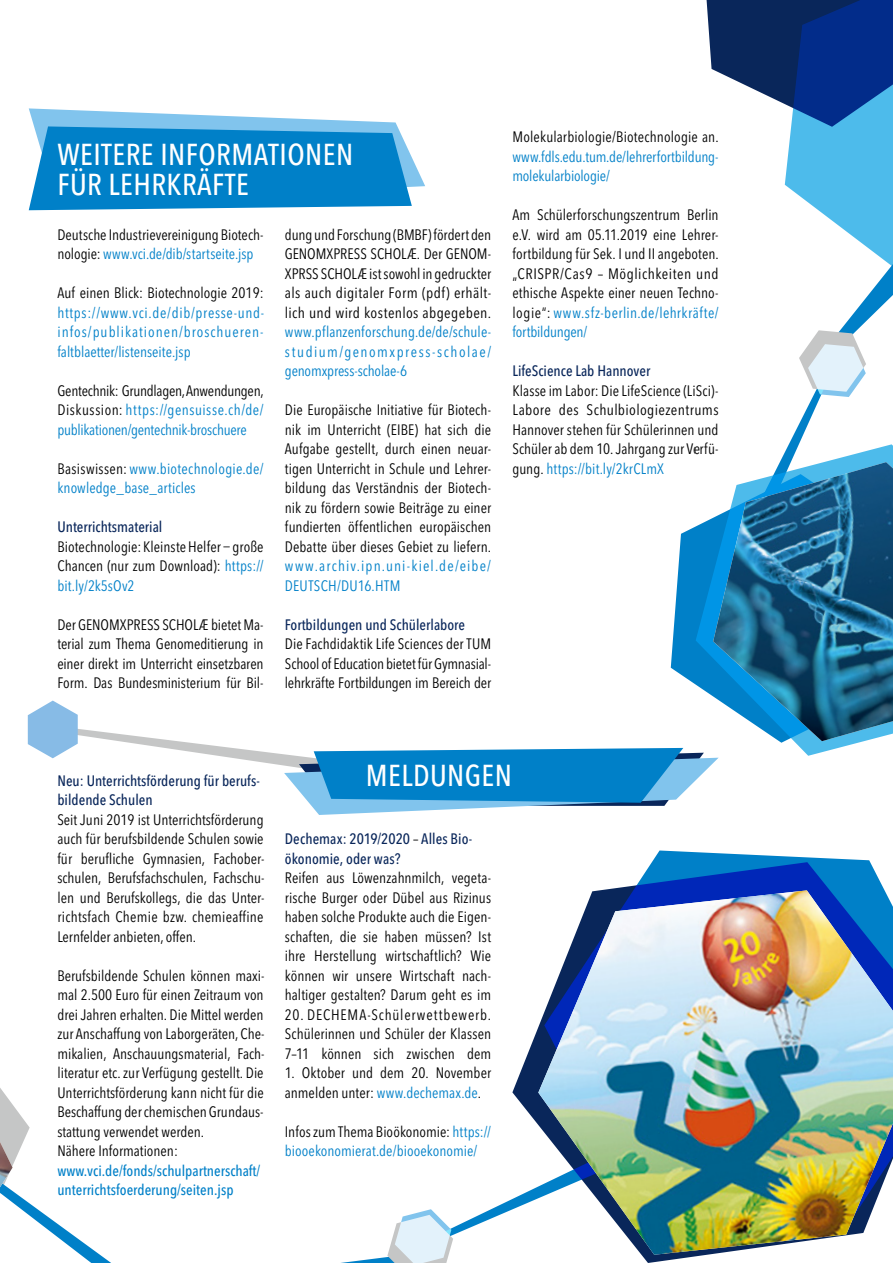
<style>
.page{position:relative;width:893px;height:1263px;background:#fff}
.page>*{position:absolute;margin:0;border:0;box-sizing:border-box;transform-origin:0 0}
.t1{font:500 condensed 30px/30px "Avenir Next LT";letter-spacing:.015em;color:#fff}
.t2{font:condensed 15px/19.5px "Avenir Next LT";color:#000;text-align:justify}
.t3{font:condensed 15px/19.5px "Avenir Next LT";color:#0080c8;text-align:justify}
.t4{font:500 condensed 15px/19.5px "Avenir Next LT";color:#09265a}
.t5{font:500 condensed 15px/19.5px "Avenir Next LT";color:#0080c8}
.t6{font:condensed 15px/19.5px "Avenir Next LT";letter-spacing:.07em;color:#0080c8}
.s1{color:#0080c8}
.s2{color:#000}
.s3{font-weight:500;color:#09265a}
.s4{font-family:"Minion Pro";font-stretch:normal}
.s5{font-weight:400;color:#000}
</style>
<div class="page">
<svg style="left:706px;top:0;width:187px;height:444px"></svg>
<svg style="left:341px;top:1199px;width:171px;height:64px"></svg>
<svg style="left:652px;top:850px;width:218px;height:12px;fill:#0080c8"></svg>
<svg style="left:28px;top:700px;width:691px;height:115px"></svg>
<svg style="left:512px;top:862px;width:373px;height:401px"></svg>
<img style="left:538px;top:890px;width:355px;height:365px">
<svg style="left:29px;top:108px;width:396px;height:103px;background:#3a9dd5"></svg>
<svg style="left:671px;top:526px;width:25px;height:217px;fill:#0080c8"></svg>
<svg style="left:696px;top:444px;width:197px;height:312px"></svg>
<img style="left:713px;top:462px;width:180px;height:279px">
<svg style="left:0;top:1088px;width:111px;height:175px"></svg>
<img style="left:0;top:1142px;width:13px;height:45px">
<h1 class="t1" style="left:57px;top:140px;width:297px">WEITERE INFORMATIONEN<br>FÜR LEHRKRÄFTE</h1>
<p class="t2" style="left:57px;top:225px;width:208px">Deutsche Industrievereinigung Biotech&shy;nologie: <span class="s1">www.vci.de/dib/startseite.jsp</span></p>
<p class="t2" style="left:57px;top:283px;width:208px">Auf einen Blick: Biotechnologie 2019:</p>
<p class="t3" style="left:57px;top:303px;width:208px">https://www.vci.de/dib/presse-und&shy;infos/publikationen/broschueren&shy;faltblaetter/listenseite.jsp</p>
<p class="t3" style="left:57px;top:381px;width:208px"><span class="s2">Gentechnik: Grundlagen, Anwendungen, Diskussion:</span> https://gensuisse.ch/de/ publikationen/gentechnik-broschuere</p>
<p class="t3" style="left:57px;top:459px;width:208px"><span class="s2">Basiswissen:</span> www.biotechnologie.de/ knowledge_base_articles</p>
<p class="t2" style="left:57px;top:517px;width:208px;text-align:left"><span class="s3">Unterrichtsmaterial<br></span>Biotechnologie: Kleinste Helfer <span class="s4">–</span> große<br>Chancen (nur zum Download): <span class="s1">https:// bit.ly/2k5sOv2</span></p>
<p class="t2" style="left:57px;top:615px;width:208px">Der GENOMXPRESS SCHOLÆ bietet Ma&shy;terial zum Thema Genomeditierung in einer direkt im Unterricht einsetzbaren Form. Das Bundesministerium für Bil-</p>
<p class="t2" style="left:285px;top:225px;width:208px">dung und Forschung (BMBF) fördert den GENOMXPRESS SCHOLÆ. Der GENOM-XPRSS SCHOLÆ ist sowohl in gedruckter als auch digitaler Form (pdf) erhält&shy;lich und wird kostenlos abgegeben.</p>
<p class="t3" style="left:285px;top:322px;width:208px">www.pflanzenforschung.de/de/schule&shy;studium/genomxpress-scholae/ genomxpress-scholae-6</p>
<p class="t2" style="left:285px;top:400px;width:208px">Die Europäische Initiative für Biotech&shy;nik im Unterricht (EIBE) hat sich die Aufgabe gestellt, durch einen neuar&shy;tigen Unterricht in Schule und Lehrer&shy;bildung das Verständnis der Biotech&shy;nik zu fördern sowie Beiträge zu einer fundierten öffentlichen europäischen Debatte über dieses Gebiet zu liefern.</p>
<p class="t6" style="left:285px;top:556px;width:208px">www.archiv.ipn.uni-kiel.de/eibe/<br>DEUTSCH/DU16.HTM</p>
<p class="t4" style="left:285px;top:615px;width:182px">Fortbildungen und Schülerlabore</p>
<p class="t2" style="left:285px;top:634px;width:208px">Die Fachdidaktik Life Sciences der TUM School of Education bietet für Gymnasial&shy;lehrkräfte Fortbildungen im Bereich der</p>
<p class="t2" style="left:512px;top:127px;width:208px">Molekularbiologie/Biotechnologie an.</p>
<p class="t3" style="left:512px;top:147px;width:208px">www.fdls.edu.tum.de/lehrerfortbildung&shy;molekularbiologie/</p>
<p class="t2" style="left:512px;top:205px;width:208px">Am Schülerforschungszentrum Berlin e.V. wird am 05.11.2019 eine Lehrer&shy;fortbildung für Sek. I und II angeboten. „CRISPR/Cas9 – Möglichkeiten und ethische Aspekte einer neuen Techno&shy;logie“: <span class="s1">www.sfz-berlin.de/lehrkräfte/ fortbildungen/</span></p>
<p class="t4" style="left:512px;top:361px;width:140px">LifeScience Lab Hannover</p>
<p class="t2" style="left:512px;top:381px;width:208px">Klasse im Labor: Die LifeScience (LiSci)- Labore des Schulbiologiezentrums Hannover stehen für Schülerinnen und Schüler ab dem 10. Jahrgang zur Verfü&shy;gung. <span class="s1">https://bit.ly/2krCLmX</span></p>
<p class="t4" style="left:57px;top:771px;width:204px">Neu: Unterrichtsförderung für berufs-</p>
<h1 class="t1" style="left:366px;top:760px;width:148px">MELDUNGEN</h1>
<p class="t4" style="left:57px;top:790px;width:97px">bildende Schulen</p>
<p class="t2" style="left:57px;top:810px;width:209px">Seit Juni 2019 ist Unterrichtsförderung auch für berufsbildende Schulen sowie für berufliche Gymnasien, Fachober&shy;schulen, Berufsfachschulen, Fachschu&shy;len und Berufskollegs, die das Unter&shy;richtsfach Chemie bzw. chemieaffine Lernfelder anbieten, offen.</p>
<p class="t2" style="left:57px;top:966px;width:209px;text-align:left">Berufsbildende Schulen können maxi&shy;mal 2.500 Euro für einen Zeitraum von drei Jahren erhalten. Die Mittel werden zur Anschaffung von Laborgeräten, Che&shy;mikalien, Anschauungsmaterial, Fach&shy;literatur etc. zur Verfügung gestellt. Die Unterrichtsförderung kann nicht für die Beschaffung der chemischen Grundaus&shy;stattung verwendet werden.<br>Nähere Informationen:</p>
<p class="t5" style="left:57px;top:1161px;width:204px">www.vci.de/fonds/schulpartnerschaft/ unterrichtsfoerderung/seiten.jsp</p>
<p class="t4" style="left:285px;top:829px;width:189px">Dechemax: 2019/2020 <span class="s5">–</span> Alles Bio&shy;ökonomie, oder was?</p>
<p class="t2" style="left:285px;top:868px;width:208px">Reifen aus Löwenzahnmilch, vegeta&shy;rische Burger oder Dübel aus Rizinus haben solche Produkte auch die Eigen&shy;schaften, die sie haben müssen? Ist ihre Herstellung wirtschaftlich? Wie können wir unsere Wirtschaft nach&shy;haltiger gestalten? Darum geht es im</p>
<p class="t2" style="left:285px;top:1005px;width:208px">20. DECHEMA-Schülerwettbewerb.<br>Schülerinnen und Schüler der Klassen 7–11 können sich zwischen dem</p>
<p class="t2" style="left:285px;top:1063px;width:208px">1. Oktober und dem 20. November anmelden unter: <span class="s1">www.dechemax.de</span>.</p>
<p class="t3" style="left:285px;top:1122px;width:208px"><span class="s2">Infos zum Thema Bioökonomie:</span> https:// biooekonomierat.de/biooekonomie/</p>
</div>
